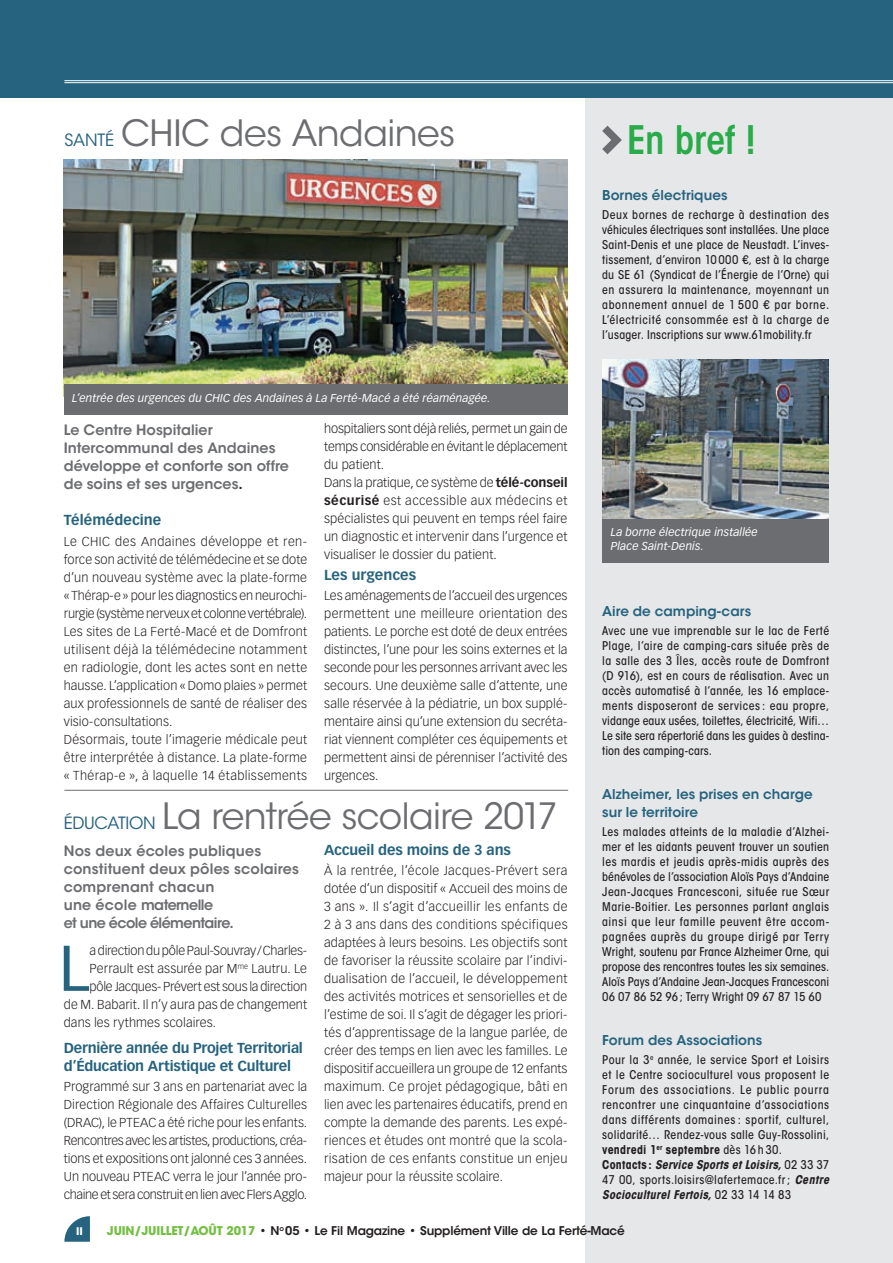
<style>
.page{position:relative;width:893px;height:1263px;background:#fff}
.page>*{position:absolute;margin:0;border:0;box-sizing:border-box;transform-origin:0 0}
.t1{font:63.3px "Vectora LT Std";color:#26637e}
.t2{font:600 condensed 39px "ITC Avant Garde Std";letter-spacing:-.01em;color:#29ab4a}
.t3{font:36px "ITC Avant Garde Std";letter-spacing:-.015em;color:#6c6d70}
.t4{font:600 14.25px/18px "ITC Avant Garde Std";color:#6c6d70}
.t5{font:700 14.25px/18px "Vectora LT Std";letter-spacing:-.01em;color:#26637e}
.t6{font:600 13.5px/18px "ITC Avant Garde Std";letter-spacing:.005em;color:#26637e}
.t7{font:300 12.75px/18px "Vectora LT Std";letter-spacing:.005em;color:#231f20;text-align:justify}
.t8{font:300 12.75px "Vectora LT Std";letter-spacing:-.02em;color:#231f20}
.t9{font:500 condensed 12px/15px "ITC Avant Garde Std";letter-spacing:.035em;color:#231f20;text-align:justify}
.t10{font:600 12px "ITC Avant Garde Std";letter-spacing:-.015em;color:#231f20}
.t11{font:italic 11.25px/13.5px "Vectora LT Std";letter-spacing:.01em;color:#fff}
.t12{font:700 10.5px "ITC Avant Garde Std";color:#fff}
.s1{font-size:16.8px;color:#26637e}
.s2{color:#231f20}
.s3{font-weight:700}
.s4{font-weight:700;font-style:italic}
.s5{font-weight:700;color:#74bf43}
</style>
<div class="page">
<img style="left:64px;top:159px;width:503px;height:225px">
<div style="left:64px;top:384px;width:503px;height:31px;background:#6c6d70"></div>
<hr style="left:64px;top:790px;width:504px;height:1px;background:#6c6d70">
<div style="left:585px;top:97px;width:308px;height:1166px;background:#e6e7e9"></div>
<svg style="left:602px;top:125px;width:20px;height:30px"></svg>
<img style="left:602px;top:360px;width:227px;height:159px">
<div style="left:602px;top:519px;width:227px;height:44px;background:#6c6d70"></div>
<div style="left:0;top:0;width:893px;height:98px;background:#26637e"></div>
<svg style="left:64px;top:1216px;width:26px;height:26px"></svg>
<hr style="left:64px;top:80px;width:829px;height:1px;background:#fff">
<hr style="left:64px;top:82px;width:829px;height:1px;background:#fff">
<h3 class="t3" style="left:64px;top:111px;width:392px"><span class="s1">SANTÉ</span> CHIC des Andaines</h3>
<p class="t11" style="left:72px;top:391px;width:420px">L’entrée des urgences du CHIC des Andaines à La Ferté-Macé a été réaménagée.</p>
<p class="t4" style="left:64px;top:421px;width:227px">Le Centre Hospitalier<br>Intercommunal des Andaines développe et conforte son offre de soins et ses urgences<span class="s2">.</span></p>
<p class="t5" style="left:64px;top:511px;width:99px">Télémédecine</p>
<p class="t7" style="left:64px;top:532px;width:245px;text-align:left">Le CHIC des Andaines développe et ren&shy;force son activité de télémédecine et se dote d’un nouveau système avec la plate-forme « Thérap-e » pour les diagnostics en neurochi&shy;rurgie (système nerveux et colonne vertébrale).<br>Les sites de La Ferté-Macé et de Domfront utilisent déjà la télémédecine notamment en radiologie, dont les actes sont en nette hausse. L’application « Domo plaies » permet aux professionnels de santé de réaliser des visio-consultations.<br>Désormais, toute l’imagerie médicale peut être interprétée à distance. La plate-forme « Thérap-e », à laquelle 14 établissements</p>
<p class="t7" style="left:324px;top:420px;width:245px;text-align:left">hospitaliers sont déjà reliés, permet un gain de temps considérable en évitant le déplacement du patient.<br>Dans la pratique, ce système de <span class="s3">télé-conseil sécurisé</span> est accessible aux médecins et spécialistes qui peuvent en temps réel faire un diagnostic et intervenir dans l’urgence et visualiser le dossier du patient.</p>
<p class="t5" style="left:324px;top:566px;width:94px">Les urgences</p>
<p class="t7" style="left:324px;top:586px;width:245px">Les aménagements de l’accueil des urgences permettent une meilleure orientation des patients. Le porche est doté de deux entrées distinctes, l’une pour les soins externes et la seconde pour les personnes arrivant avec les secours. Une deuxième salle d’attente, une salle réservée à la pédiatrie, un box supplé&shy;mentaire ainsi qu’une extension du secréta&shy;riat viennent compléter ces équipements et permettent ainsi de pérenniser l’activité des urgences.</p>
<h3 class="t3" style="left:64px;top:794px;width:496px"><span class="s1">ÉDUCATION</span> La rentrée scolaire 2017</h3>
<p class="t4" style="left:64px;top:842px;width:237px">Nos deux écoles publiques constituent deux pôles scolaires comprenant chacun<br>une école maternelle<br>et une école élémentaire.</p>
<h1 class="t1" style="left:59px;top:931px;width:32px">L</h1>
<p class="t8" style="left:90px;top:943px;width:219px">a direction du pôle Paul-Souvray/Charles-</p>
<p class="t5" style="left:324px;top:841px;width:188px">Accueil des moins de 3 ans</p>
<p class="t7" style="left:324px;top:861px;width:245px">À la rentrée, l’école Jacques-Prévert sera dotée d’un dispositif « Accueil des moins de 3 ans ». Il s’agit d’accueillir les enfants de 2 à 3 ans dans des conditions spécifiques adaptées à leurs besoins. Les objectifs sont de favoriser la réussite scolaire par l’indivi&shy;dualisation de l’accueil, le développement des activités motrices et sensorielles et de l’estime de soi. Il s’agit de dégager les priori&shy;tés d’apprentissage de la langue parlée, de créer des temps en lien avec les familles. Le dispositif accueillera un groupe de 12 enfants maximum. Ce projet pédagogique, bâti en lien avec les partenaires éducatifs, prend en compte la demande des parents. Les expé&shy;riences et études ont montré que la scola&shy;risation de ces enfants constitue un enjeu majeur pour la réussite scolaire.</p>
<p class="t7" style="left:90px;top:959px;width:219px">Perrault est assurée par M<sup>me</sup> Lautru. Le</p>
<p class="t8" style="left:90px;top:979px;width:219px">pôle Jacques- Prévert est sous la direction</p>
<p class="t7" style="left:64px;top:995px;width:245px">de M. Babarit. Il n’y aura pas de changement</p>
<p class="t7" style="left:64px;top:1013px;width:154px">dans les rythmes scolaires.</p>
<p class="t5" style="left:64px;top:1039px;width:241px">Dernière année du Projet Territorial d’Éducation Artistique et Culturel</p>
<p class="t7" style="left:64px;top:1077px;width:245px">Programmé sur 3 ans en partenariat avec la Direction Régionale des Affaires Culturelles (DRAC), le PTEAC a été riche pour les enfants.<br>Rencontres avec les artistes, productions, créa&shy;tions et expositions ont jalonné ces 3 années.<br>Un nouveau PTEAC verra le jour l’année pro&shy;chaine et sera construit en lien avec Flers Agglo.</p>
<h2 class="t2" style="left:627px;top:116px;width:131px">En bref !</h2>
<p class="t6" style="left:602px;top:186px;width:127px">Bornes électriques</p>
<p class="t9" style="left:602px;top:208px;width:229px">Deux bornes de recharge à destination des véhicules électriques sont installées. Une place Saint-Denis et une place de Neustadt. L’inves&shy;tissement, d’environ 10 000 €, est à la charge du SE 61 (Syndicat de l’Énergie de l’Orne) qui en assurera la maintenance, moyennant un abonnement annuel de 1 500 € par borne.<br>L’électricité consommée est à la charge de l’usager. Inscriptions sur www.61mobility.fr</p>
<p class="t11" style="left:611px;top:526px;width:148px">La borne électrique installée<br>Place Saint-Denis.</p>
<p class="t6" style="left:602px;top:602px;width:150px">Aire de camping-cars</p>
<p class="t9" style="left:602px;top:623px;width:229px">Avec une vue imprenable sur le lac de Ferté Plage, l’aire de camping-cars située près de la salle des 3 Îles, accès route de Domfront (D 916), est en cours de réalisation. Avec un accès automatisé à l’année, les 16 emplace&shy;ments disposeront de services : eau propre, vidange eaux usées, toilettes, électricité, Wifi… Le site sera répertorié dans les guides à destina&shy;tion des camping-cars.</p>
<p class="t6" style="left:602px;top:785px;width:212px">Alzheimer, les prises en charge sur le territoire</p>
<p class="t9" style="left:602px;top:824px;width:229px">Les malades atteints de la maladie d’Alzhei&shy;mer et les aidants peuvent trouver un soutien les mardis et jeudis après-midis auprès des bénévoles de l’association Aloïs Pays d’Andaine Jean-Jacques Francesconi, située rue Sœur Marie-Boitier. Les personnes parlant anglais ainsi que leur famille peuvent être accom&shy;pagnées auprès du groupe dirigé par Terry Wright, soutenu par France Alzheimer Orne, qui propose des rencontres toutes les six semaines.<br>Aloïs Pays d’Andaine Jean-Jacques Francesconi 06 07 86 52 96; Terry Wright 09 67 87 15 60</p>
<p class="t6" style="left:602px;top:1030px;width:162px">Forum des Associations</p>
<p class="t9" style="left:602px;top:1052px;width:229px;text-align:left">Pour la 3<sup>e</sup> année, le service Sport et Loisirs et le Centre socioculturel vous proposent le Forum des associations. Le public pourra rencontrer une cinquantaine d’associations dans différents domaines : sportif, culturel, solidarité… Rendez-vous salle Guy-Rossolini, <span class="s3">vendredi 1</span><sup>er</sup> <span class="s3">septembre</span> dès 16 h 30.<br><span class="s3">Contacts :</span> <span class="s4">Service Sports et Loisirs,</span> 02 33 37<br>47 00, sports.loisirs@lafertemace.fr ; <span class="s4">Centre Socioculturel Fertois,</span> 02 33 14 14 83</p>
<p class="t12" style="left:76px;top:1224px;width:8px">II</p>
<p class="t10" style="left:107px;top:1222px;width:519px"><span class="s5">JUIN/JUILLET/AOÛT 2017</span> • N<sup>o</sup> 05 • Le Fil Magazine • Supplément Ville de La Ferté-Macé</p>
</div>
